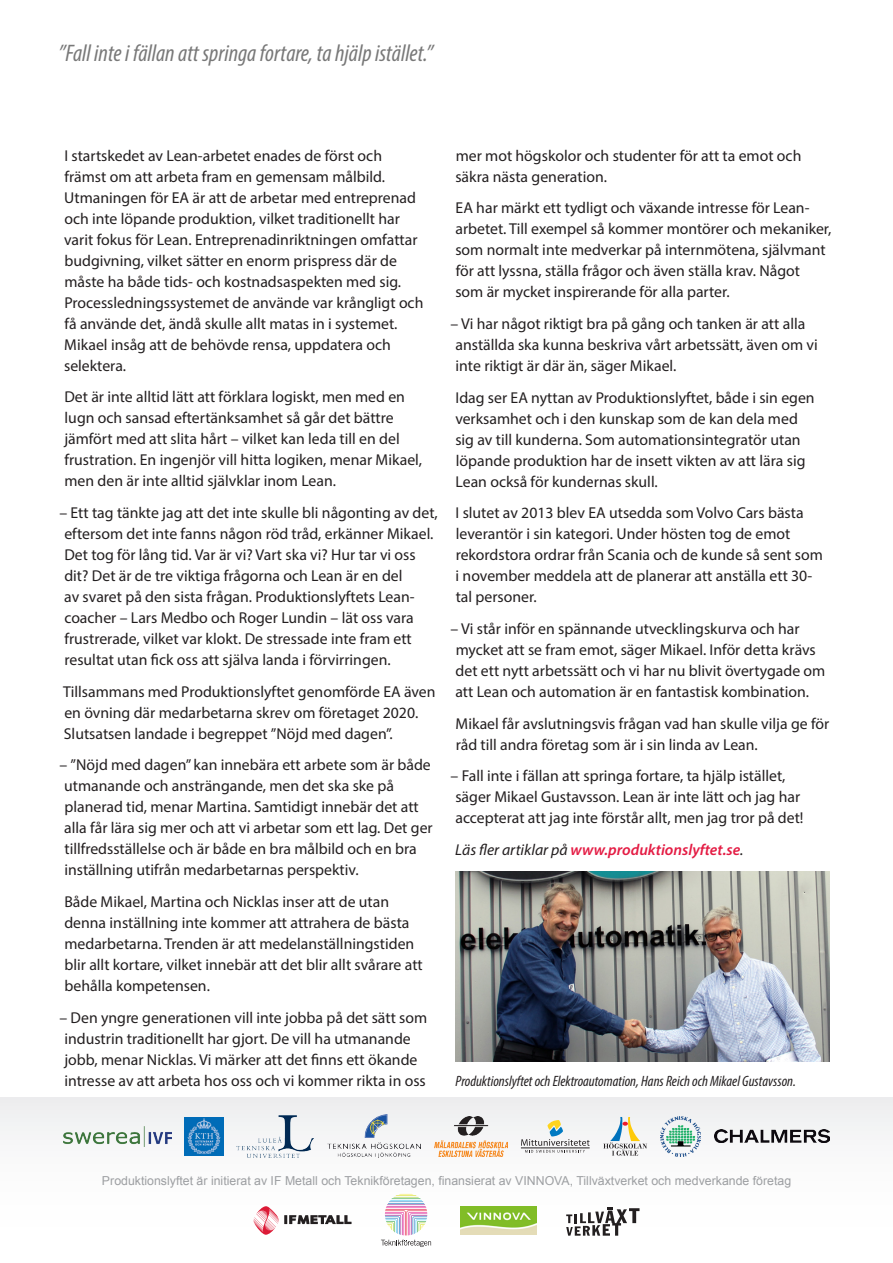
<style>
.page{position:relative;width:893px;height:1263px;background:#fff}
.page>*{position:absolute;margin:0;border:0;box-sizing:border-box;transform-origin:0 0}
.t1{font:italic condensed 24px "Myriad Pro";color:#787878}
.t2{font:15.75px/21px "Myriad Pro";color:#231f20}
.t3{font:italic 600 15.75px "Myriad Pro";color:#e41c44}
.t4{font:italic condensed 15px "Myriad Pro";color:#231f20}
.Brödtext{font:12.3px "Arial";color:#9d9fa2}
.s1{font-weight:400;color:#231f20}
</style>
<div class="page">
<div style="left:0;top:1097px;width:893px;height:166px;background:linear-gradient(to right,#fafafa,#fafafa)"></div>
<svg style="left:603px;top:1117px;width:44px;height:39px"></svg>
<svg style="left:521px;top:1120px;width:69px;height:33px"></svg>
<img style="left:64px;top:1126px;width:107px;height:20px">
<img style="left:185px;top:1117px;width:38px;height:39px">
<img style="left:237px;top:1115px;width:77px;height:42px">
<img style="left:327px;top:1115px;width:94px;height:43px">
<img style="left:434px;top:1116px;width:73px;height:40px">
<img style="left:661px;top:1116px;width:39px;height:40px">
<img style="left:714px;top:1130px;width:115px;height:13px">
<svg style="left:566px;top:1207px;width:73px;height:29px"></svg>
<img style="left:460px;top:1206px;width:77px;height:28px">
<svg style="left:253px;top:1206px;width:99px;height:29px"></svg>
<svg style="left:381px;top:1194px;width:50px;height:53px"></svg>
<img style="left:455px;top:871px;width:374px;height:190px">
<p class="t1" style="left:59px;top:38px;width:376px">”Fall inte i fällan att springa fortare, ta hjälp istället.”</p>
<p class="t2" style="left:64px;top:145px;width:361px">I startskedet av Lean-arbetet enades de först och främst om att arbeta fram en gemensam målbild.<br>Utmaningen för EA är att de arbetar med entreprenad och inte löpande produktion, vilket traditionellt har varit fokus för Lean. Entreprenadinriktningen omfattar budgivning, vilket sätter en enorm prispress där de måste ha både tids- och kostnadsaspekten med sig.<br>Processledningssystemet de använde var krångligt och få använde det, ändå skulle allt matas in i systemet.<br>Mikael insåg att de behövde rensa, uppdatera och selektera.</p>
<p class="t2" style="left:64px;top:386px;width:359px">Det är inte alltid lätt att förklara logiskt, men med en lugn och sansad eftertänksamhet så går det bättre jämfört med att slita hårt – vilket kan leda till en del frustration. En ingenjör vill hitta logiken, menar Mikael, men den är inte alltid självklar inom Lean.</p>
<p class="t2" style="left:64px;top:502px;width:375px;text-indent:-5px">– Ett tag tänkte jag att det inte skulle bli någonting av det, eftersom det inte fanns någon röd tråd, erkänner Mikael.<br>Det tog för lång tid. Var är vi? Vart ska vi? Hur tar vi oss dit? Det är de tre viktiga frågorna och Lean är en del<br>av svaret på den sista frågan. Produktionslyftets Lean&shy;coacher – Lars Medbo och Roger Lundin – lät oss vara frustrerade, vilket var klokt. De stressade inte fram ett resultat utan fick oss att själva landa i förvirringen.</p>
<p class="t2" style="left:63px;top:680px;width:374px">Tillsammans med Produktionslyftet genomförde EA även en övning där medarbetarna skrev om företaget 2020.<br>Slutsatsen landade i begreppet ”Nöjd med dagen”.</p>
<p class="t2" style="left:64px;top:754px;width:370px;text-indent:-5px">– ”Nöjd med dagen” kan innebära ett arbete som är både utmanande och ansträngande, men det ska ske på planerad tid, menar Martina. Samtidigt innebär det att alla får lära sig mer och att vi arbetar som ett lag. Det ger tillfredsställelse och är både en bra målbild och en bra inställning utifrån medarbetarnas perspektiv.</p>
<p class="t2" style="left:64px;top:891px;width:360px">Både Mikael, Martina och Nicklas inser att de utan denna inställning inte kommer att attrahera de bästa medarbetarna. Trenden är att medelanställningstiden blir allt kortare, vilket innebär att det blir allt svårare att behålla kompetensen.</p>
<p class="t2" style="left:64px;top:1006px;width:364px;text-indent:-5px">– Den yngre generationen vill inte jobba på det sätt som industrin traditionellt har gjort. De vill ha utmanande jobb, menar Nicklas. Vi märker att det finns ett ökande intresse av att arbeta hos oss och vi kommer rikta in oss</p>
<p class="t2" style="left:455px;top:145px;width:348px">mer mot högskolor och studenter för att ta emot och säkra nästa generation.</p>
<p class="t2" style="left:455px;top:197px;width:378px">EA har märkt ett tydligt och växande intresse för Lean&shy;arbetet. Till exempel så kommer montörer och mekaniker, som normalt inte medverkar på internmötena, självmant för att lyssna, ställa frågor och även ställa krav. Något som är mycket inspirerande för alla parter.</p>
<p class="t2" style="left:455px;top:313px;width:364px;text-indent:-5px">– Vi har något riktigt bra på gång och tanken är att alla anställda ska kunna beskriva vårt arbetssätt, även om vi inte riktigt är där än, säger Mikael.</p>
<p class="t2" style="left:455px;top:386px;width:361px">Idag ser EA nyttan av Produktionslyftet, både i sin egen verksamhet och i den kunskap som de kan dela med sig av till kunderna. Som automationsintegratör utan löpande produktion har de insett vikten av att lära sig Lean också för kundernas skull.</p>
<p class="t2" style="left:456px;top:502px;width:369px">I slutet av 2013 blev EA utsedda som Volvo Cars bästa leverantör i sin kategori. Under hösten tog de emot rekordstora ordrar från Scania och de kunde så sent som i november meddela att de planerar att anställa ett 30- tal personer.</p>
<p class="t2" style="left:455px;top:618px;width:371px;text-indent:-5px">– Vi står inför en spännande utvecklingskurva och har mycket att se fram emot, säger Mikael. Inför detta krävs det ett nytt arbetssätt och vi har nu blivit övertygade om att Lean och automation är en fantastisk kombination.</p>
<p class="t2" style="left:455px;top:712px;width:375px">Mikael får avslutningsvis frågan vad han skulle vilja ge för råd till andra företag som är i sin linda av Lean.</p>
<p class="t2" style="left:455px;top:765px;width:350px;text-indent:-5px">– Fall inte i fällan att springa fortare, ta hjälp istället, säger Mikael Gustavsson. Lean är inte lätt och jag har accepterat att jag inte förstår allt, men jag tror på det!</p>
<p class="t3" style="left:455px;top:839px;width:290px"><span class="s1">Läs fler artiklar på</span> www.produktionslyftet.se<span class="s1">.</span></p>
<p class="t4" style="left:456px;top:1071px;width:342px">Produktionslyftet och Elektroautomation, Hans Reich och Mikael Gustavsson.</p>
<p class="Brödtext" style="left:102px;top:1172px;width:691px">Produktionslyftet är initierat av IF Metall och Teknikföretagen, finansierat av VINNOVA, Tillväxtverket och medverkande företag</p>
</div>
